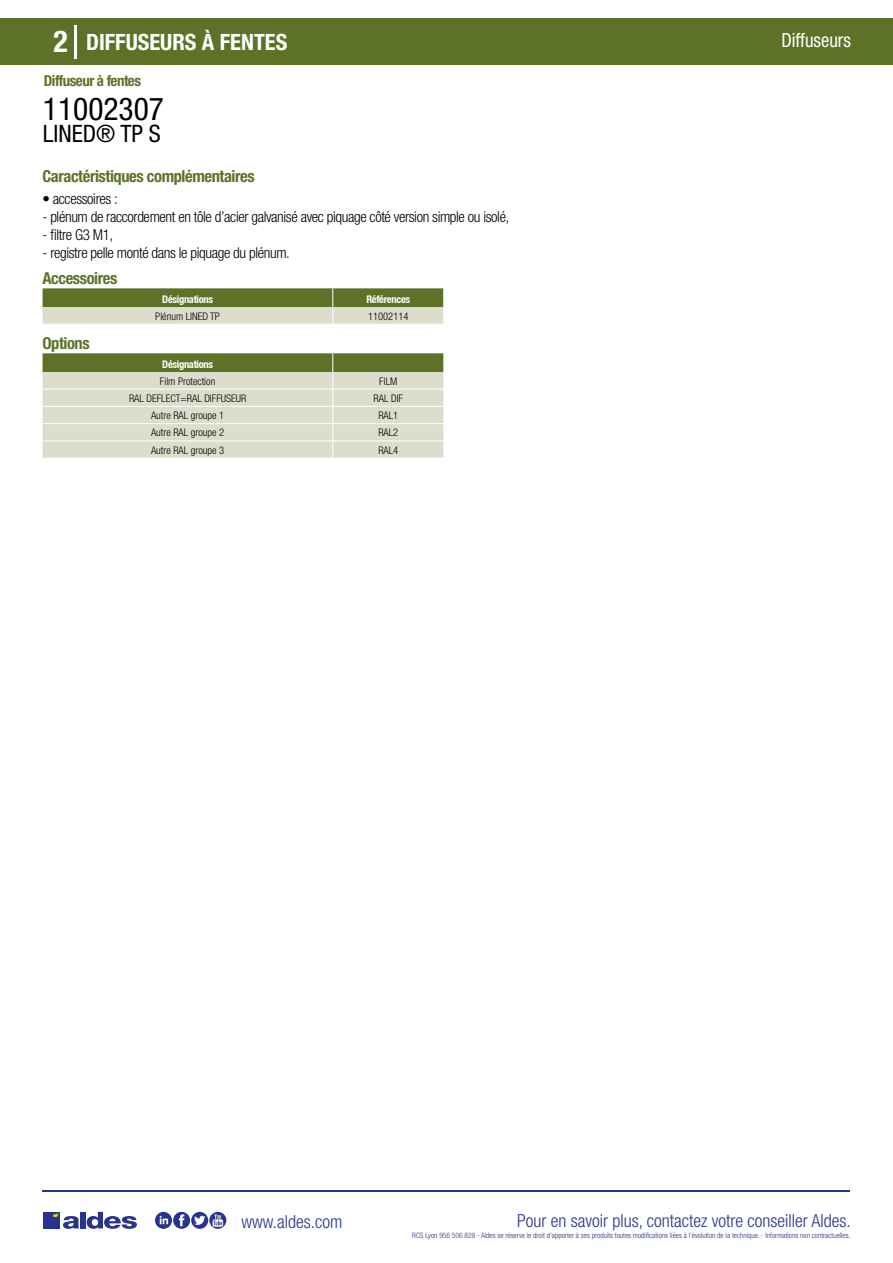
<style>
.page{position:relative;width:893px;height:1263px;background:#fff}
.page>*{position:absolute;margin:0;border:0;box-sizing:border-box;transform-origin:0 0}
.t1{font:condensed 31.5px "Helvetica Neue LT Std";color:#000}
.t2{font:700 condensed 30px "Helvetica Neue LT Std";color:#fff}
.t3{font:condensed 24px "Helvetica Neue LT Std";color:#000}
.t4{font:700 condensed 22.5px "Helvetica Neue LT Std";color:#fff}
.t5{font:condensed 19.5px "Helvetica Neue LT Std";color:#fff;scale:.95 1}
.t6{font:300 condensed 18px "Helvetica Neue";color:#28348b}
.t7{font:700 condensed 16.5px "Helvetica Neue LT Std";letter-spacing:-.025em;color:#5d7227}
.t8{font:300 condensed 15px "Helvetica Neue LT Std";letter-spacing:-.025em;color:#000}
.t9{font:700 condensed 15px "Helvetica Neue LT Std";letter-spacing:-.035em;color:#5d7227}
.t10{font:300 condensed 10.5px "Helvetica Neue";color:#000}
.t11{font:700 condensed 10.5px "Helvetica Neue";letter-spacing:-.03em;color:#fff}
.t12{font:300 condensed 7.5px "Helvetica Neue";color:#28348b}
</style>
<div class="page">
<div style="left:0;top:18px;width:893px;height:46px;background:#5d7227"></div>
<hr style="left:74px;top:25px;width:2px;height:33px;background:#fff">
<hr style="left:43px;top:1190px;width:807px;height:1px;background:#28348b">
<svg style="left:155px;top:1212px;width:71px;height:17px"></svg>
<div style="left:43px;top:1212px;width:17px;height:16px;background:#28348b"></div>
<div style="left:80px;top:1212px;width:6px;height:16px;background:#28348b"></div>
<svg style="left:87px;top:1212px;width:50px;height:17px"></svg>
<svg style="left:53px;top:1213px;width:26px;height:16px"></svg>
<svg style="left:43px;top:288px;width:401px;height:36px;background:#9ba678"></svg>
<svg style="left:43px;top:353px;width:401px;height:105px;background:#c7cbb1"></svg>
<h2 class="t2" style="left:54px;top:24px;width:16px">2</h2>
<h3 class="t4" style="left:86px;top:28px;width:203px">DIFFUSEURS À FENTES</h3>
<h3 class="t5" style="left:781px;top:29px;width:75px">Diffuseurs</h3>
<p class="t9" style="left:44px;top:71px;width:99px">Diffuseur à fentes</p>
<h1 class="t1" style="left:43px;top:91px;width:122px">11002307</h1>
<h3 class="t3" style="left:43px;top:120px;width:119px">LINED® TP S</h3>
<p class="t7" style="left:43px;top:166px;width:214px">Caractéristiques complémentaires</p>
<p class="t8" style="left:43px;top:190px;width:77px">• accessoires :</p>
<p class="t8" style="left:43px;top:208px;width:468px">- plénum de raccordement en tôle d’acier galvanisé avec piquage côté version simple ou isolé,</p>
<p class="t8" style="left:43px;top:226px;width:72px">- filtre G3 M1,</p>
<p class="t8" style="left:43px;top:244px;width:249px">- registre pelle monté dans le piquage du plénum.</p>
<p class="t7" style="left:43px;top:268px;width:76px">Accessoires</p>
<p class="t11" style="left:162px;top:293px;width:52px">Désignations</p>
<p class="t11" style="left:366px;top:293px;width:45px">Références</p>
<p class="t10" style="left:155px;top:310px;width:66px">Plénum LINED TP</p>
<p class="t10" style="left:368px;top:310px;width:42px">11002114</p>
<p class="t7" style="left:43px;top:333px;width:49px">Options</p>
<p class="t11" style="left:162px;top:358px;width:52px">Désignations</p>
<p class="t10" style="left:160px;top:375px;width:57px">Film Protection</p>
<p class="t10" style="left:379px;top:375px;width:20px">FILM</p>
<p class="t10" style="left:129px;top:392px;width:119px">RAL DEFLECT=RAL DIFFUSEUR</p>
<p class="t10" style="left:374px;top:392px;width:31px">RAL DIF</p>
<p class="t10" style="left:151px;top:409px;width:75px">Autre RAL groupe 1</p>
<p class="t10" style="left:378px;top:409px;width:22px">RAL1</p>
<p class="t10" style="left:151px;top:427px;width:75px">Autre RAL groupe 2</p>
<p class="t10" style="left:378px;top:427px;width:22px">RAL2</p>
<p class="t10" style="left:151px;top:444px;width:75px">Autre RAL groupe 3</p>
<p class="t10" style="left:378px;top:444px;width:22px">RAL4</p>
<p class="t6" style="left:241px;top:1211px;width:102px">www.aldes.com</p>
<p class="t6" style="left:517px;top:1211px;width:335px">Pour en savoir plus, contactez votre conseiller Aldes.</p>
<p class="t12" style="left:412px;top:1230px;width:440px">RCS Lyon 956 506 828 - Aldes se réserve le droit d’apporter à ses produits toutes modifications liées à l’évolution de la technique. - Informations non contractuelles.</p>
</div>
